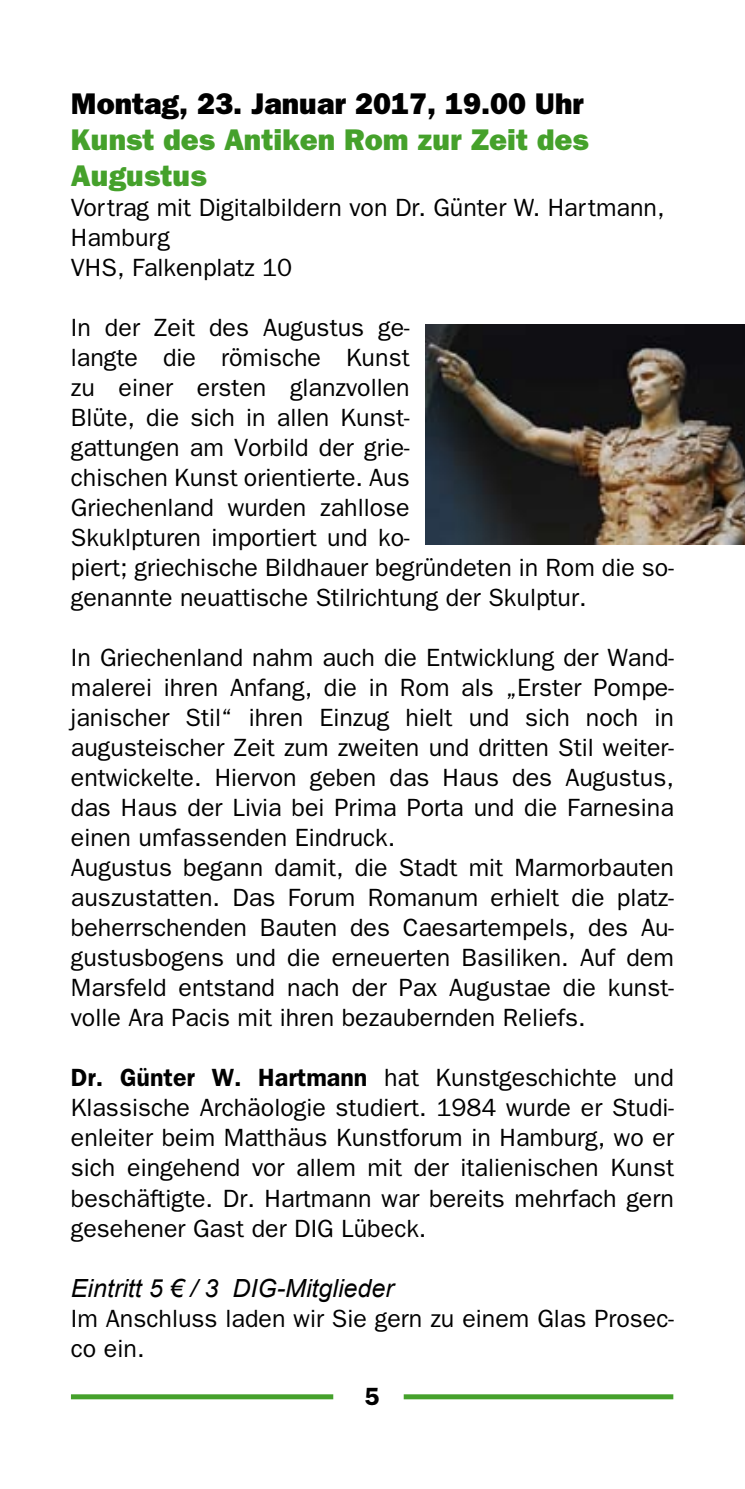
<style>
.page{position:relative;width:745px;height:1489px;background:#fff}
.page>*{position:absolute;margin:0;border:0;box-sizing:border-box;transform-origin:0 0}
.t1{font:800 30px/36px "Franklin Gothic";color:#45a12b}
.t2{font:800 30px "Franklin Gothic";color:#000}
.t3{font:25px/30px "Franklin Gothic";color:#000}
.t4{font:italic 25px "Arial";color:#000}
.t5{font:600 25px "Franklin Gothic";color:#000}
.s1{font-weight:600}
</style>
<div class="page">
<div style="left:71px;top:1394px;width:262px;height:5px;background:#45a12b"></div>
<div style="left:403px;top:1394px;width:270px;height:5px;background:#45a12b"></div>
<img style="left:425px;top:324px;width:319px;height:220px">
<p class="t2" style="left:71px;top:86px;width:514px">Montag, 23. Januar 2017, 19.00 Uhr</p>
<p class="t1" style="left:71px;top:121px;width:519px">Kunst des Antiken Rom zur Zeit des<br>Augustus</p>
<p class="t3" style="left:71px;top:192px;width:594px">Vortrag mit Digitalbildern von Dr. Günter W. Hartmann,<br>Hamburg<br>VHS, Falkenplatz 10</p>
<p class="t3" style="left:71px;top:312px;width:604px">In der Zeit des Augustus ge-<br>langte die römische Kunst<br>zu einer ersten glanzvollen<br>Blüte, die sich in allen Kunst-<br>gattungen am Vorbild der grie-<br>chischen Kunst orientierte. Aus<br>Griechenland wurden zahllose<br>Skuklpturen importiert und ko-<br>piert; griechische Bildhauer begründeten in Rom die so&shy;genannte neuattische Stilrichtung der Skulptur.</p>
<p class="t3" style="left:71px;top:642px;width:604px">In Griechenland nahm auch die Entwicklung der Wand&shy;malerei ihren Anfang, die in Rom als „Erster Pompe&shy;janischer Stil“ ihren Einzug hielt und sich noch in augusteischer Zeit zum zweiten und dritten Stil weiter&shy;entwickelte. Hiervon geben das Haus des Augustus, das Haus der Livia bei Prima Porta und die Farnesina einen umfassenden Eindruck.<br>Augustus begann damit, die Stadt mit Marmorbauten auszustatten. Das Forum Romanum erhielt die platz&shy;beherrschenden Bauten des Caesartempels, des Au&shy;gustusbogens und die erneuerten Basiliken. Auf dem Marsfeld entstand nach der Pax Augustae die kunst&shy;volle Ara Pacis mit ihren bezaubernden Reliefs.</p>
<p class="t3" style="left:71px;top:1062px;width:604px;text-align:justify"><span class="s1">Dr. Günter W. Hartmann</span> hat Kunstgeschichte und Klassische Archäologie studiert. 1984 wurde er Studi&shy;enleiter beim Matthäus Kunstforum in Hamburg, wo er sich eingehend vor allem mit der italienischen Kunst beschäftigte. Dr. Hartmann war bereits mehrfach gern gesehener Gast der DIG Lübeck.</p>
<p class="t4" style="left:71px;top:1271px;width:324px">Eintritt 5 € / 3 DIG-Mitglieder</p>
<p class="t3" style="left:71px;top:1302px;width:604px">Im Anschluss laden wir Sie gern zu einem Glas Prosec&shy;co ein.</p>
<p class="t5" style="left:364px;top:1381px;width:16px">5</p>
</div>
